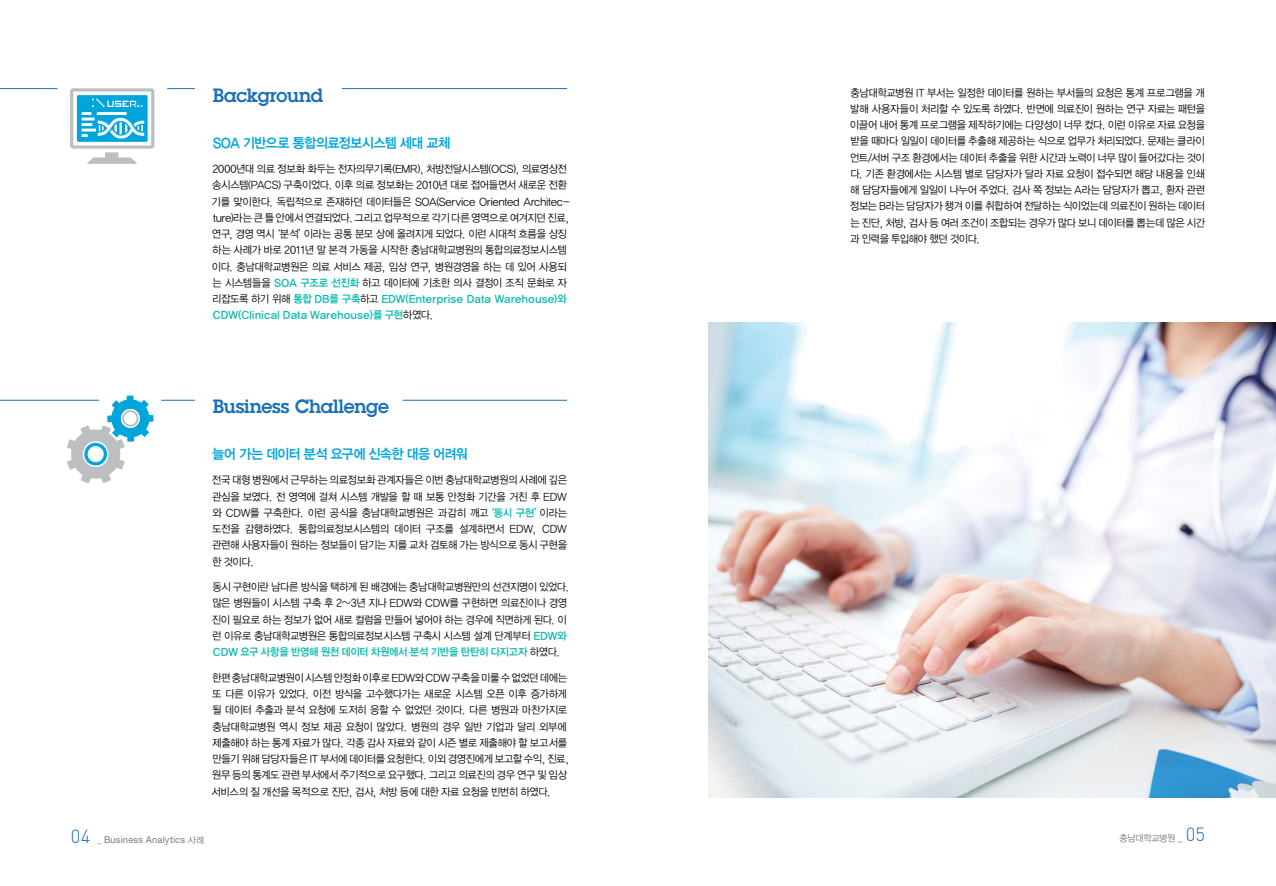
<style>
.page{position:relative;width:1276px;height:886px;background:#fff}
.page>*{position:absolute;margin:0;border:0;box-sizing:border-box;transform-origin:0 0}
.t1{font:600 18.75px "Lubalin Graph LT";letter-spacing:-.015em;color:#1c70b8}
.t2{font:13.75px "YGO145";letter-spacing:-.115em;color:#00a5db;scale:.95 1}
.t3{font:10.62px/16.2px "YGO125";letter-spacing:-.105em;color:#000;text-align:justify;scale:.95 1}
.t4{font:10.62px/16.2px "YGO125";letter-spacing:-.105em;color:#000}
.t5{font:10.62px/16.2px "YGO145";letter-spacing:-.07em;color:#0fbab2;scale:.95 1}
.t6{font:10.62px "YGO145";letter-spacing:-.09em;color:#0fbab2}
.t7{font:9.38px "Helvetica Neue LT Pro";letter-spacing:.015em;color:#727d84}
.t8{font:9.38px "YGO125";letter-spacing:-.11em;color:#727d84;scale:.95 1}
.s1{font-family:"YGO145";color:#0fbab2}
.s2{font-family:"YGO125";color:#000}
.s3{font-family:"DIN";font-weight:300;font-size:18.75px;color:#1c70b8}
.s4{font-family:"Lubalin Graph LT";font-weight:600;font-size:8.75px;color:#1c70b8}
.s5{font-family:"YGO125"}
.s6{font-family:"Lubalin Graph LT";font-weight:600;font-size:10px;color:#1c70b8}
</style>
<div class="page">
<img style="left:709px;top:322px;width:567px;height:475px">
<hr style="left:0;top:88px;width:57px;height:1px;background:#1c70b8">
<svg style="left:167px;top:88px;width:28px;height:1px"></svg>
<hr style="left:342px;top:88px;width:225px;height:1px;background:#1c70b8">
<hr style="left:0;top:400px;width:99px;height:1px;background:#1c70b8">
<hr style="left:161px;top:400px;width:34px;height:1px;background:#1c70b8">
<hr style="left:403px;top:400px;width:164px;height:1px;background:#1c70b8">
<svg style="left:70px;top:88px;width:84px;height:76px"></svg>
<svg style="left:67px;top:395px;width:86px;height:88px"></svg>
<h1 class="t1" style="left:213px;top:83px;width:112px">Background</h1>
<p class="t2" style="left:212px;top:134px;width:253px">SOA 기반으로 통합의료정보시스템 세대 교체</p>
<p class="t4" style="left:211px;top:161px;width:361px">2000년대 의료 정보화 화두는 전자의무기록(EMR), 처방전달시스템(OCS), 의료영상전 송시스템(PACS) 구축이었다. 이후 의료 정보화는 2010년 대로 접어들면서 새로운 전환 기를 맞이한다. 독립적으로 존재하던 데이터들은 SOA(Service Oriented Architec&shy;ture)라는 큰 틀 안에서 연결되었다. 그리고 업무적으로 각기 다른 영역으로 여겨지던 진료, 연구, 경영 역시‘분석’이라는 공통 분모 상에 올려지게 되었다. 이런 시대적 흐름을 상징 하는 사례가 바로 2011년 말 본격 가동을 시작한 충남대학교병원의 통합의료정보시스템 이다. 충남대학교병원은 의료 서비스 제공, 임상 연구, 병원경영을 하는 데 있어 사용되 는 시스템들을 <span class="s1">SOA 구조로 선진화</span> 하고 데이터에 기초한 의사 결정이 조직 문화로 자</p>
<p class="t5" style="left:212px;top:291px;width:376px"><span class="s2">리잡도록 하기 위해</span> 통합 DB를 구축<span class="s2">하고</span> EDW(Enterprise Data Warehouse)와<br>CDW(Clinical Data Warehouse)를 구현<span class="s2">하였다.</span></p>
<h1 class="t1" style="left:213px;top:394px;width:177px">Business Challenge</h1>
<p class="t2" style="left:212px;top:445px;width:271px">늘어 가는 데이터 분석 요구에 신속한 대응 어려워</p>
<p class="t3" style="left:211px;top:472px;width:376px">전국 대형 병원에서 근무하는 의료정보화 관계자들은 이번 충남대학교병원의 사례에 깊은 관심을 보였다. 전 영역에 걸쳐 시스템 개발을 할 때 보통 안정화 기간을 거친 후 EDW 와 CDW를 구축한다. 이런 공식을 충남대학교병원은 과감히 깨고<span class="s1">‘동시 구현’</span>이라는 도전을 감행하였다. 통합의료정보시스템의 데이터 구조를 설계하면서 EDW, CDW 관련해 사용자들이 원하는 정보들이 담기는 지를 교차 검토해 가는 방식으로 동시 구현을 한 것이다.</p>
<p class="t3" style="left:211px;top:579px;width:379px;text-align:left">동시 구현이란 남다른 방식을 택하게 된 배경에는 충남대학교병원만의 선견지명이 있었다. 많은 병원들이 시스템 구축 후 2~3년 지나 EDW와 CDW를 구현하면 의료진이나 경영 진이 필요로 하는 정보가 없어 새로 컬럼을 만들어 넣어야 하는 경우에 직면하게 된다. 이 런 이유로 충남대학교병원은 통합의료정보시스템 구축시 시스템 설계 단계부터 <span class="s1">EDW와</span></p>
<p class="t6" style="left:213px;top:645px;width:349px">CDW 요구 사항을 반영해 원천 데이터 차원에서 분석 기반을 탄탄히 다지고자 <span class="s2">하였다.</span></p>
<p class="t3" style="left:211px;top:670px;width:379px;text-align:left">한편충남대학교병원이시스템안정화이후로EDW와CDW구축을미룰수없었던데에는 또 다른 이유가 있었다. 이전 방식을 고수했다가는 새로운 시스템 오픈 이후 증가하게 될 데이터 추출과 분석 요청에 도저히 응할 수 없었던 것이다. 다른 병원과 마찬가지로 충남대학교병원 역시 정보 제공 요청이 많았다. 병원의 경우 일반 기업과 달리 외부에 제출해야 하는 통계 자료가 많다. 각종 감사 자료와 같이 시즌 별로 제출해야 할 보고서를 만들기 위해 담당자들은 IT 부서에 데이터를 요청한다. 이외 경영진에게 보고할 수익, 진료, 원무 등의 통계도 관련 부서에서 주기적으로 요구했다. 그리고 의료진의 경우 연구 및 임상 서비스의 질 개선을 목적으로 진단, 검사, 처방 등에 대한 자료 요청을 빈번히 하였다.</p>
<p class="t3" style="left:849px;top:85px;width:376px">충남대학교병원 IT 부서는 일정한 데이터를 원하는 부서들의 요청은 통계 프로그램을 개 발해 사용자들이 처리할 수 있도록 하였다. 반면에 의료진이 원하는 연구 자료는 패턴을 이끌어 내어 통계 프로그램을 제작하기에는 다양성이 너무 컸다. 이런 이유로 자료 요청을 받을 때마다 일일이 데이터를 추출해 제공하는 식으로 업무가 처리되었다. 문제는 클라이 언트/서버 구조 환경에서는 데이터 추출을 위한 시간과 노력이 너무 많이 들어갔다는 것이 다. 기존 환경에서는 시스템 별로 담당자가 달라 자료 요청이 접수되면 해당 내용을 인쇄 해 담당자들에게 일일이 나누어 주었다. 검사 쪽 정보는 A라는 담당자가 뽑고, 환자 관련 정보는 B라는 담당자가 챙겨 이를 취합하여 전달하는 식이었는데 의료진이 원하는 데이터 는 진단, 처방, 검사 등 여러 조건이 조합되는 경우가 많다 보니 데이터를 뽑는데 많은 시간 과 인력을 투입해야 했던 것이다.</p>
<p class="t7" style="left:71px;top:833px;width:135px"><span class="s3">04</span> <span class="s4">_</span> Business Analytics <span class="s5">사례</span></p>
<p class="t8" style="left:1119px;top:833px;width:92px">충남대학교병원 <span class="s6">_</span> <span class="s3">05</span></p>
</div>
